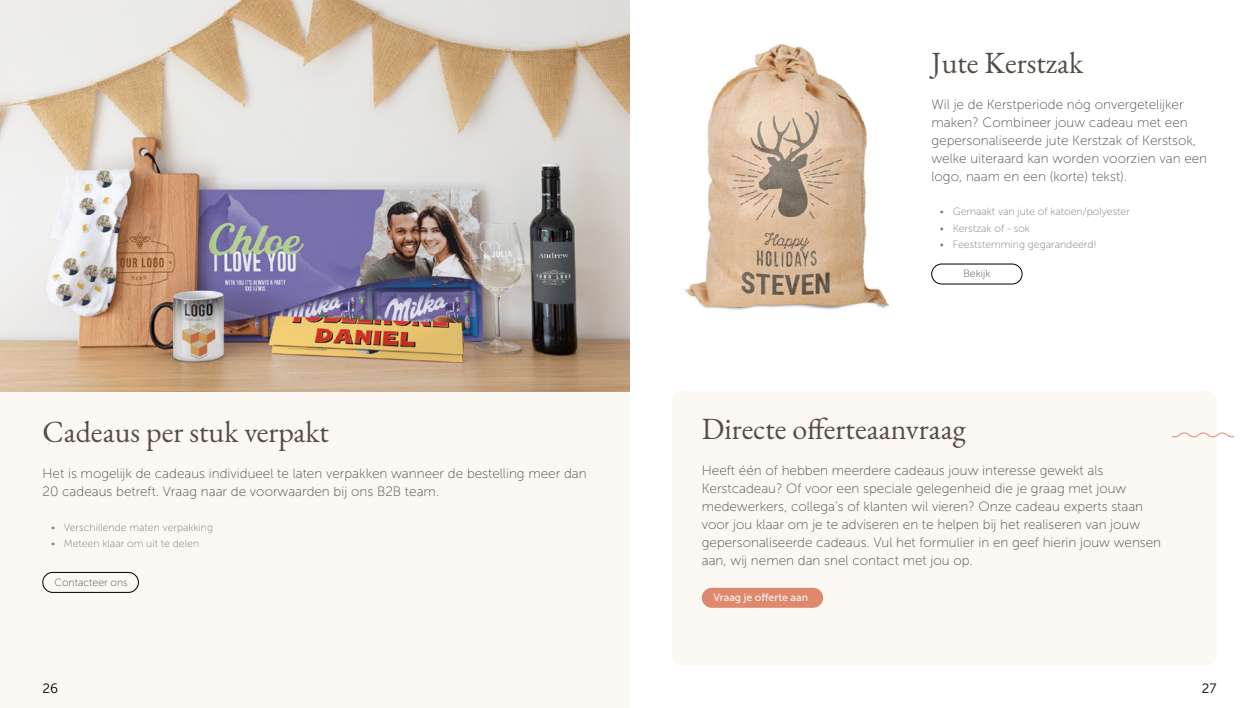
<style>
.page{position:relative;width:1259px;height:708px;background:#fff}
.page>*{position:absolute;margin:0;border:0;box-sizing:border-box;transform-origin:0 0}
.t1{font:30px "EB Garamond";color:#554c44}
.t2{font:13.5px/18px "Museo Sans 100";color:#554c44}
.t3{font:13.5px "Museo Sans 300";color:#000}
.t4{font:10.5px "Museo Sans 100";color:#807973}
.t5{font:10.5px "Museo Sans 100";color:#554c44}
.t6{font:10.5px "Museo Sans 500";color:#fcf8f4}
</style>
<div class="page">
<div style="left:0;top:0;width:629px;height:708px;background:#fcf8f4"></div>
<img style="left:0;top:0;width:629px;height:391px">
<div style="left:931px;top:264px;width:91px;height:20px;border:1px solid #000;border-radius:10px"></div>
<div style="left:672px;top:391px;width:544px;height:274px;background:#fcf8f4;border-radius:9px"></div>
<div style="left:702px;top:588px;width:121px;height:20px;background:#de896e;border-radius:10px"></div>
<svg style="left:1172px;top:433px;width:61px;height:4px"></svg>
<img style="left:684px;top:44px;width:258px;height:266px">
<div style="left:43px;top:572px;width:96px;height:21px;border:1px solid #000;border-radius:10px"></div>
<h1 class="t1" style="left:43px;top:413px;width:288px">Cadeaus per stuk verpakt</h1>
<p class="t2" style="left:43px;top:465px;width:546px">Het is mogelijk de cadeaus individueel te laten verpakken wanneer de bestelling meer dan<br>20 cadeaus betreft. Vraag naar de voorwaarden bij ons B2B team.</p>
<p class="t4" style="left:51px;top:522px;width:164px">• Verschillende maten verpakking</p>
<p class="t4" style="left:51px;top:538px;width:150px">• Meteen klaar om uit te delen</p>
<p class="t5" style="left:54px;top:576px;width:75px">Contacteer ons</p>
<h1 class="t1" style="left:931px;top:43px;width:153px">Jute Kerstzak</h1>
<p class="t2" style="left:931px;top:95px;width:277px">Wil je de Kerstperiode nóg onvergetelijker maken? Combineer jouw cadeau met een gepersonaliseerde jute Kerstzak of Kerstsok, welke uiteraard kan worden voorzien van een logo, naam en een (korte) tekst).</p>
<p class="t4" style="left:940px;top:206px;width:191px">• Gemaakt van jute of katoen/polyester</p>
<p class="t4" style="left:940px;top:223px;width:91px">• Kerstzak of - sok</p>
<p class="t4" style="left:940px;top:239px;width:158px">• Feeststemming gegarandeerd!</p>
<p class="t5" style="left:963px;top:268px;width:28px">Bekijk</p>
<h1 class="t1" style="left:702px;top:409px;width:266px">Directe offerteaanvraag</h1>
<p class="t2" style="left:702px;top:461px;width:461px">Heeft één of hebben meerdere cadeaus jouw interesse gewekt als Kerstcadeau? Of voor een speciale gelegenheid die je graag met jouw medewerkers, collega’s of klanten wil vieren? Onze cadeau experts staan voor jou klaar om je te adviseren en te helpen bij het realiseren van jouw gepersonaliseerde cadeaus. Vul het formulier in en geef hierin jouw wensen aan, wij nemen dan snel contact met jou op.</p>
<p class="t6" style="left:713px;top:592px;width:96px">Vraag je offerte aan</p>
<p class="t3" style="left:43px;top:681px;width:17px">26</p>
<p class="t3" style="left:1201px;top:681px;width:16px">27</p>
</div>
